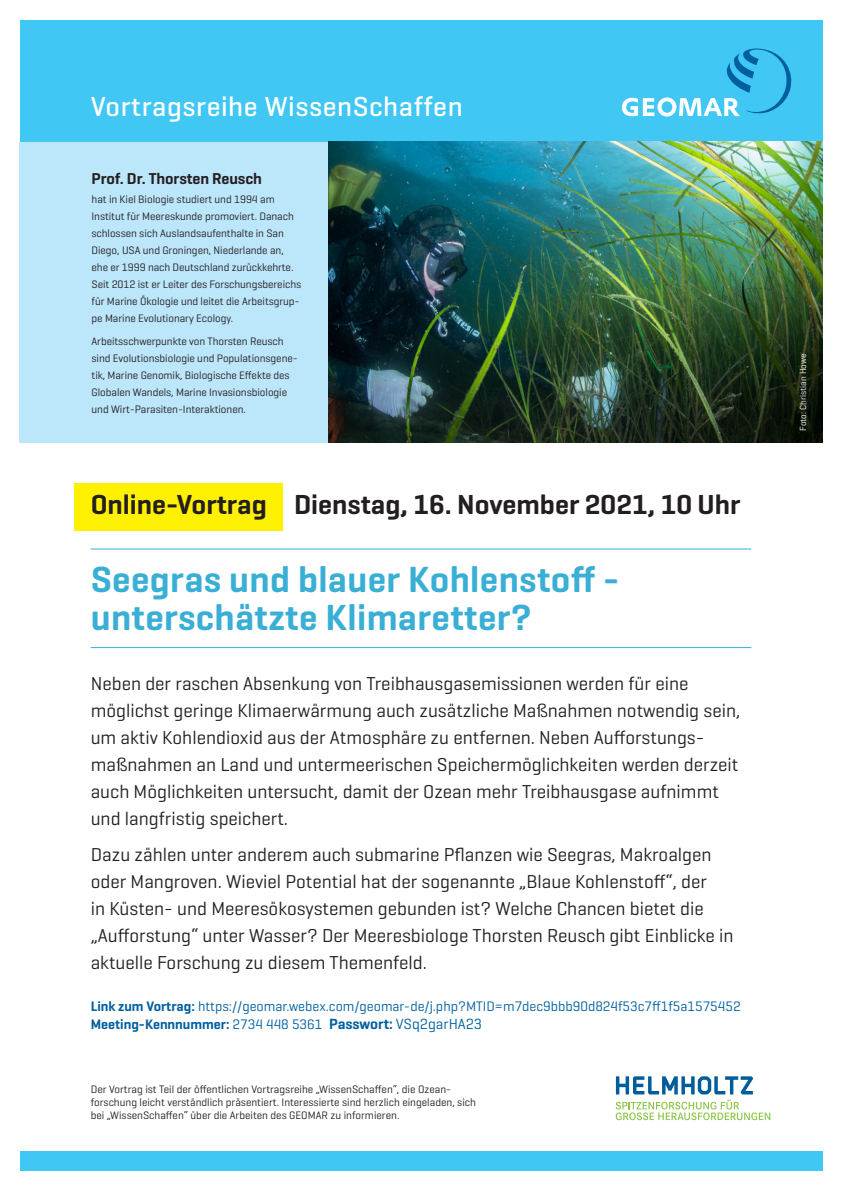
<style>
.page{position:relative;width:842px;height:1191px;background:#fff}
.page>*{position:absolute;margin:0;border:0;box-sizing:border-box;transform-origin:0 0}
.t1{font:600 37px/38px "Geogrotesque";letter-spacing:.01em;color:#39afd6}
.t2{font:600 28px "Geogrotesque";color:#231f20}
.t3{font:500 28px "Geogrotesque";letter-spacing:.02em;color:#fff}
.t4{font:19px/27px "Geogrotesque";color:#231f20}
.t5{font:600 16px "Geogrotesque";letter-spacing:-.005em;color:#231f20}
.t6{font:14px "Geogrotesque";color:#005f9f}
.t7{font:600 14px "Geogrotesque";color:#005f9f}
.t8{font:11px/17px "Geogrotesque";letter-spacing:-.005em;color:#231f20}
.t9{font:9px "Geogrotesque";color:#fff}
.s1{font-weight:600}
.s2{font-weight:400}
.s3{font-size:15px}
.s4{font-weight:400;font-size:15px}
</style>
<div class="page">
<div style="left:74px;top:483px;width:209px;height:47px;background:#fff101"></div>
<div style="left:20px;top:142px;width:309px;height:300px;background:#bce6fa"></div>
<div style="left:20px;top:20px;width:802px;height:122px;background:#40c7f4"></div>
<div style="left:20px;top:1151px;width:802px;height:20px;background:#40c7f4"></div>
<svg style="left:622px;top:49px;width:169px;height:68px"></svg>
<hr style="left:91px;top:548px;width:660px;height:1px;background:#39afd6">
<hr style="left:91px;top:647px;width:660px;height:1px;background:#39afd6">
<img style="left:329px;top:142px;width:493px;height:300px">
<svg style="left:616px;top:1076px;width:154px;height:44px"></svg>
<p class="t3" style="left:91px;top:89px;width:373px">Vortragsreihe WissenSchaffen</p>
<p class="t5" style="left:92px;top:168px;width:172px">Prof. Dr. Thorsten Reusch</p>
<p class="t8" style="left:92px;top:191px;width:211px">hat in Kiel Biologie studiert und 1994 am Institut für Meereskunde promoviert. Danach schlossen sich Auslandsaufenthalte in San Diego, USA und Groningen, Niederlande an, ehe er 1999 nach Deutschland zurückkehrte.<br>Seit 2012 ist er Leiter des Forschungsbereichs für Marine Ökologie und leitet die Arbeitsgrup&shy;pe Marine Evolutionary Ecology.</p>
<p class="t8" style="left:92px;top:332px;width:208px">Arbeitsschwerpunkte von Thorsten Reusch sind Evolutionsbiologie und Populationsgene&shy;tik, Marine Genomik, Biologische Effekte des Globalen Wandels, Marine Invasionsbiologie und Wirt-Parasiten-Interaktionen.</p>
<p class="t2" style="left:91px;top:487px;width:651px">Online-Vortrag Dienstag, 16. November 2021, 10 Uhr</p>
<p class="t1" style="left:91px;top:560px;width:530px">Seegras und blauer Kohlenstoff - unterschätzte Klimaretter?</p>
<p class="t4" style="left:91px;top:669px;width:651px">Neben der raschen Absenkung von Treibhausgasemissionen werden für eine möglichst geringe Klimaerwärmung auch zusätzliche Maßnahmen notwendig sein, um aktiv Kohlendioxid aus der Atmosphäre zu entfernen. Neben Aufforstungs&shy;maßnahmen an Land und untermeerischen Speichermöglichkeiten werden derzeit auch Möglichkeiten untersucht, damit der Ozean mehr Treibhausgase aufnimmt und langfristig speichert.</p>
<p class="t4" style="left:91px;top:840px;width:644px">Dazu zählen unter anderem auch submarine Pflanzen wie Seegras, Makroalgen oder Mangroven. Wieviel Potential hat der sogenannte „Blaue Kohlenstoff“, der<br>in Küsten- und Meeresökosystemen gebunden ist? Welche Chancen bietet die „Aufforstung“ unter Wasser? Der Meeresbiologe Thorsten Reusch gibt Einblicke in aktuelle Forschung zu diesem Themenfeld.</p>
<p class="t6" style="left:91px;top:997px;width:651px"><span class="s1">Link zum Vortrag:</span> https://geomar.webex.com/geomar-de/j.php?MTID=m7dec9bbb90d824f53c7ff1f5a1575452</p>
<p class="t7" style="left:91px;top:1015px;width:393px">Meeting-Kennnummer: <span class="s2">2734 448 5361</span> <span class="s3">Passwort:</span> <span class="s4">VSq2garHA23</span></p>
<p class="t8" style="left:91px;top:1082px;width:387px;line-height:13.2px">Der Vortrag ist Teil der öffentlichen Vortragsreihe „WissenSchaffen“, die Ozean&shy;forschung leicht verständlich präsentiert. Interessierte sind herzlich eingeladen, sich bei „WissenSchaffen“ über die Arbeiten des GEOMAR zu informieren.</p>
<p class="t9" style="left:797px;top:431px;width:78px;rotate:-90deg">Foto: Christian Howe</p>
</div>
